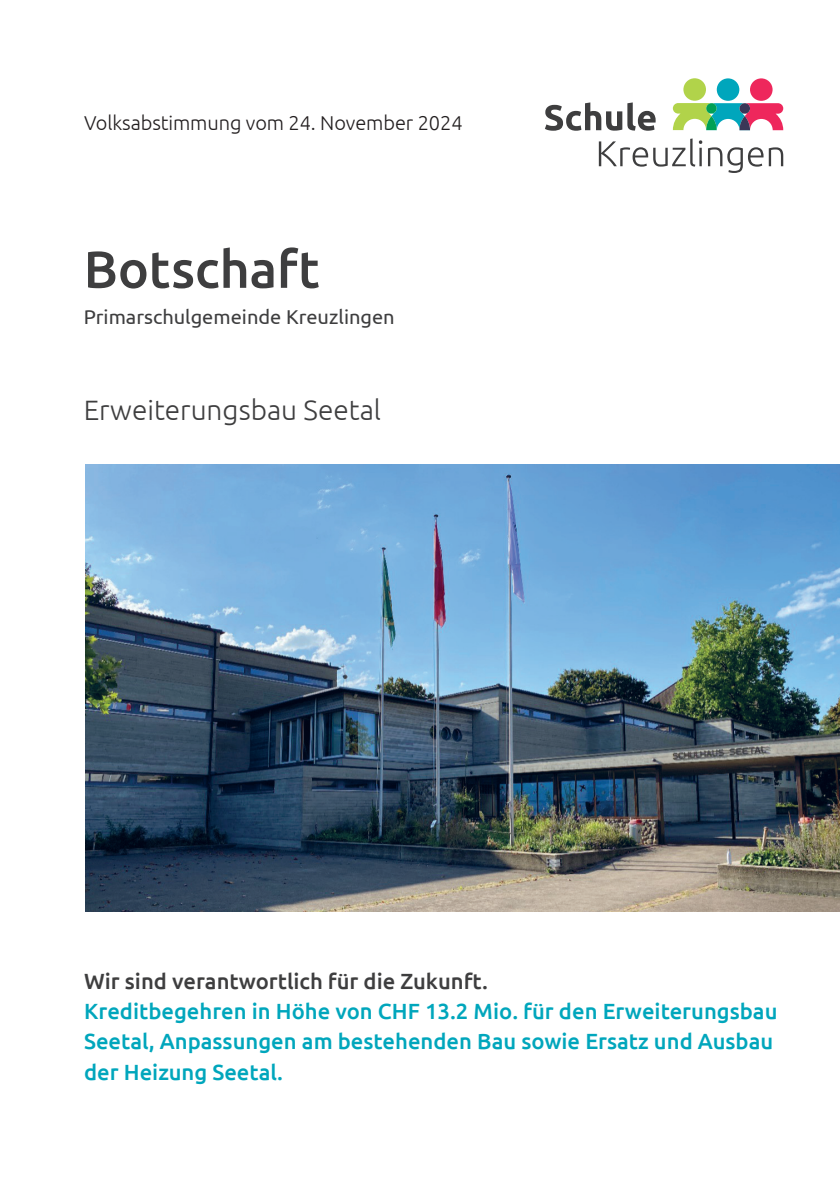
<style>
.page{position:relative;width:840px;height:1191px;background:#fff}
.page>*{position:absolute;margin:0;border:0;box-sizing:border-box;transform-origin:0 0}
.t1{font:500 52px "Ubuntu";color:#3e3e3f}
.t2{font:300 28px "Ubuntu";color:#3e3e3f}
.t3{font:500 22px/30px "Ubuntu";color:#00a6bc}
.t4{font:500 22px "Ubuntu";color:#3e3e3f}
.t5{font:300 20px "Ubuntu";letter-spacing:-.005em;color:#231f20}
.t6{font:20px "Ubuntu";color:#3e3e3f}
</style>
<div class="page">
<svg style="left:545px;top:102px;width:110px;height:29px"></svg>
<svg style="left:598px;top:138px;width:184px;height:35px"></svg>
<div style="left:749px;top:78px;width:23px;height:23px;background:#ee275c;border-radius:50%"></div>
<div style="left:716px;top:78px;width:23px;height:23px;background:#00a6bc;border-radius:50%"></div>
<svg style="left:672px;top:103px;width:110px;height:27px"></svg>
<div style="left:683px;top:78px;width:22px;height:23px;background:#b1d34a;border-radius:50%"></div>
<img style="left:85px;top:464px;width:754px;height:448px">
<p class="t5" style="left:84px;top:111px;width:380px">Volksabstimmung vom 24. November 2024</p>
<h1 class="t1" style="left:84px;top:236px;width:237px">Botschaft</h1>
<p class="t6" style="left:84px;top:304px;width:312px">Primarschulgemeinde Kreuzlingen</p>
<p class="t2" style="left:84px;top:393px;width:299px">Erweiterungsbau Seetal</p>
<p class="t4" style="left:84px;top:967px;width:405px">Wir sind verantwortlich für die Zukunft.</p>
<p class="t3" style="left:84px;top:995px;width:694px">Kreditbegehren in Höhe von CHF 13.2 Mio. für den Erweiterungsbau<br>Seetal, Anpassungen am bestehenden Bau sowie Ersatz und Ausbau der Heizung Seetal.</p>
</div>
